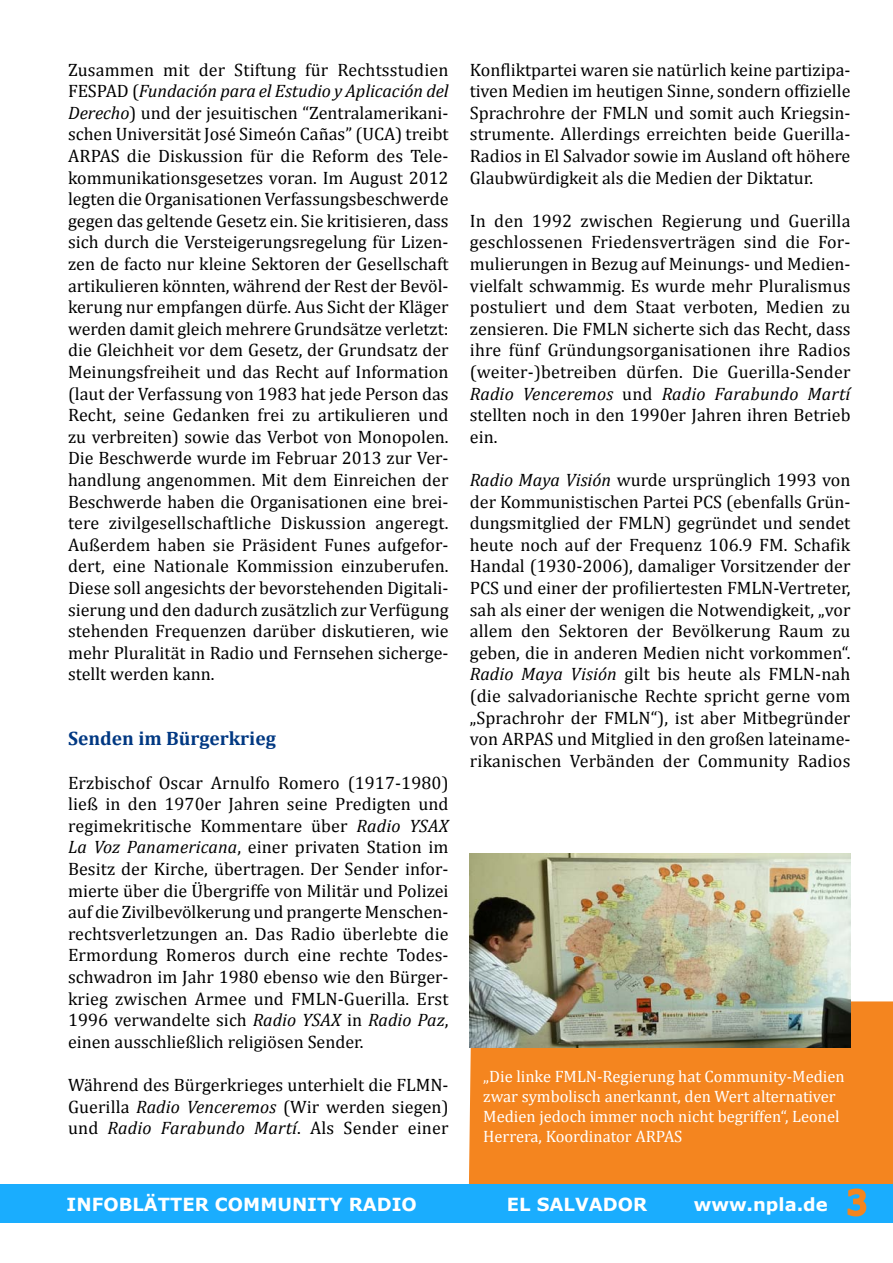
<style>
.page{position:relative;width:893px;height:1263px;background:#fff}
.page>*{position:absolute;margin:0;border:0;box-sizing:border-box;transform-origin:0 0}
.t1{font:700 19.5px "Cambria";color:#003882}
.t2{font:18px/21.6px "Cambria";color:#000;text-align:justify}
.t3{font:700 18px "Verdana";color:#fff}
.t4{font:16.5px/19.8px "Cambria";color:#fff}
.s1{font-style:italic}
.s2{font-weight:400;font-size:33px;color:#f4851f}
</style>
<div class="page">
<div style="left:469px;top:1001px;width:424px;height:183px;background:#f4851f"></div>
<img style="left:470px;top:853px;width:380px;height:195px">
<div style="left:0;top:1184px;width:893px;height:38px;background:#1aadfe"></div>
<svg style="left:847px;top:1188px;width:20px;height:29px"></svg>
<p class="t2" style="left:68px;top:59px;width:382px">Zusammen mit der Stiftung für Rechtsstudien FESPAD (<span class="s1">Fundación para el Estudio y Aplicación del Derecho</span>) und der jesuitischen “Zentralamerikani&shy;schen Universität José Simeón Cañas” (UCA) treibt ARPAS die Diskussion für die Reform des Tele&shy;kommunikationsgesetzes voran. Im August 2012 legten die Organisationen Verfassungsbeschwerde gegen das geltende Gesetz ein. Sie kritisieren, dass sich durch die Versteigerungsregelung für Lizen&shy;zen de facto nur kleine Sektoren der Gesellschaft artikulieren könnten, während der Rest der Bevöl&shy;kerung nur empfangen dürfe. Aus Sicht der Kläger werden damit gleich mehrere Grundsätze verletzt: die Gleichheit vor dem Gesetz, der Grundsatz der Meinungsfreiheit und das Recht auf Information (laut der Verfassung von 1983 hat jede Person das Recht, seine Gedanken frei zu artikulieren und zu verbreiten) sowie das Verbot von Monopolen.<br>Die Beschwerde wurde im Februar 2013 zur Ver&shy;handlung angenommen. Mit dem Einreichen der Beschwerde haben die Organisationen eine brei&shy;tere zivilgesellschaftliche Diskussion angeregt.<br>Außerdem haben sie Präsident Funes aufgefor&shy;dert, eine Nationale Kommission einzuberufen.<br>Diese soll angesichts der bevorstehenden Digitali&shy;sierung und den dadurch zusätzlich zur Verfügung stehenden Frequenzen darüber diskutieren, wie mehr Pluralität in Radio und Fernsehen sicherge&shy;stellt werden kann.</p>
<p class="t1" style="left:68px;top:725px;width:209px">Senden im Bürgerkrieg</p>
<p class="t2" style="left:68px;top:771px;width:382px">Erzbischof Oscar Arnulfo Romero (1917-1980) ließ in den 1970er Jahren seine Predigten und regimekritische Kommentare über <span class="s1">Radio YSAX La Voz Panamericana</span>, einer privaten Station im Besitz der Kirche, übertragen. Der Sender infor&shy;mierte über die Übergriffe von Militär und Polizei auf die Zivilbevölkerung und prangerte Menschen&shy;rechtsverletzungen an. Das Radio überlebte die Ermordung Romeros durch eine rechte Todes&shy;schwadron im Jahr 1980 ebenso wie den Bürger&shy;krieg zwischen Armee und FMLN-Guerilla. Erst 1996 verwandelte sich <span class="s1">Radio YSAX</span> in <span class="s1">Radio Paz</span>, einen ausschließlich religiösen Sender.</p>
<p class="t2" style="left:68px;top:1074px;width:382px">Während des Bürgerkrieges unterhielt die FLMN-Guerilla <span class="s1">Radio Venceremos</span> (Wir werden siegen) und <span class="s1">Radio Farabundo Martí</span>. Als Sender einer</p>
<p class="t2" style="left:470px;top:59px;width:382px">Konfliktpartei waren sie natürlich keine partizipa&shy;tiven Medien im heutigen Sinne, sondern offizielle Sprachrohre der FMLN und somit auch Kriegsin&shy;strumente. Allerdings erreichten beide Guerilla-Radios in El Salvador sowie im Ausland oft höhere Glaubwürdigkeit als die Medien der Diktatur.</p>
<p class="t2" style="left:470px;top:210px;width:382px">In den 1992 zwischen Regierung und Guerilla geschlossenen Friedensverträgen sind die For&shy;mulierungen in Bezug auf Meinungs- und Medien&shy;vielfalt schwammig. Es wurde mehr Pluralismus postuliert und dem Staat verboten, Medien zu zensieren. Die FMLN sicherte sich das Recht, dass ihre fünf Gründungsorganisationen ihre Radios (weiter-)betreiben dürfen. Die Guerilla-Sender <span class="s1">Radio Venceremos</span> und <span class="s1">Radio Farabundo Martí </span>stellten noch in den 1990er Jahren ihren Betrieb ein.</p>
<p class="t2" style="left:470px;top:469px;width:382px"><span class="s1">Radio Maya Visión</span> wurde ursprünglich 1993 von der Kommunistischen Partei PCS (ebenfalls Grün&shy;dungsmitglied der FMLN) gegründet und sendet heute noch auf der Frequenz 106.9 FM. Schafik Handal (1930-2006), damaliger Vorsitzender der PCS und einer der profiliertesten FMLN-Vertreter, sah als einer der wenigen die Notwendigkeit, „vor allem den Sektoren der Bevölkerung Raum zu geben, die in anderen Medien nicht vorkommen“.<br><span class="s1">Radio Maya Visión</span> gilt bis heute als FMLN-nah (die salvadorianische Rechte spricht gerne vom „Sprachrohr der FMLN“), ist aber Mitbegründer von ARPAS und Mitglied in den großen lateiname&shy;rikanischen Verbänden der Community Radios</p>
<p class="t4" style="left:483px;top:1066px;width:363px">„Die linke FMLN-Regierung hat Community-Medien zwar symbolisch anerkannt, den Wert alternativer Medien jedoch immer noch nicht begriffen“, Leonel Herrera, Koordinator ARPAS</p>
<p class="t3" style="left:67px;top:1192px;width:352px">INFOBLÄTTER COMMUNITY RADIO</p>
<p class="t3" style="left:507px;top:1192px;width:142px">EL SALVADOR</p>
<p class="t3" style="left:694px;top:1192px;width:175px">www.npla.de <span class="s2">3</span></p>
</div>
